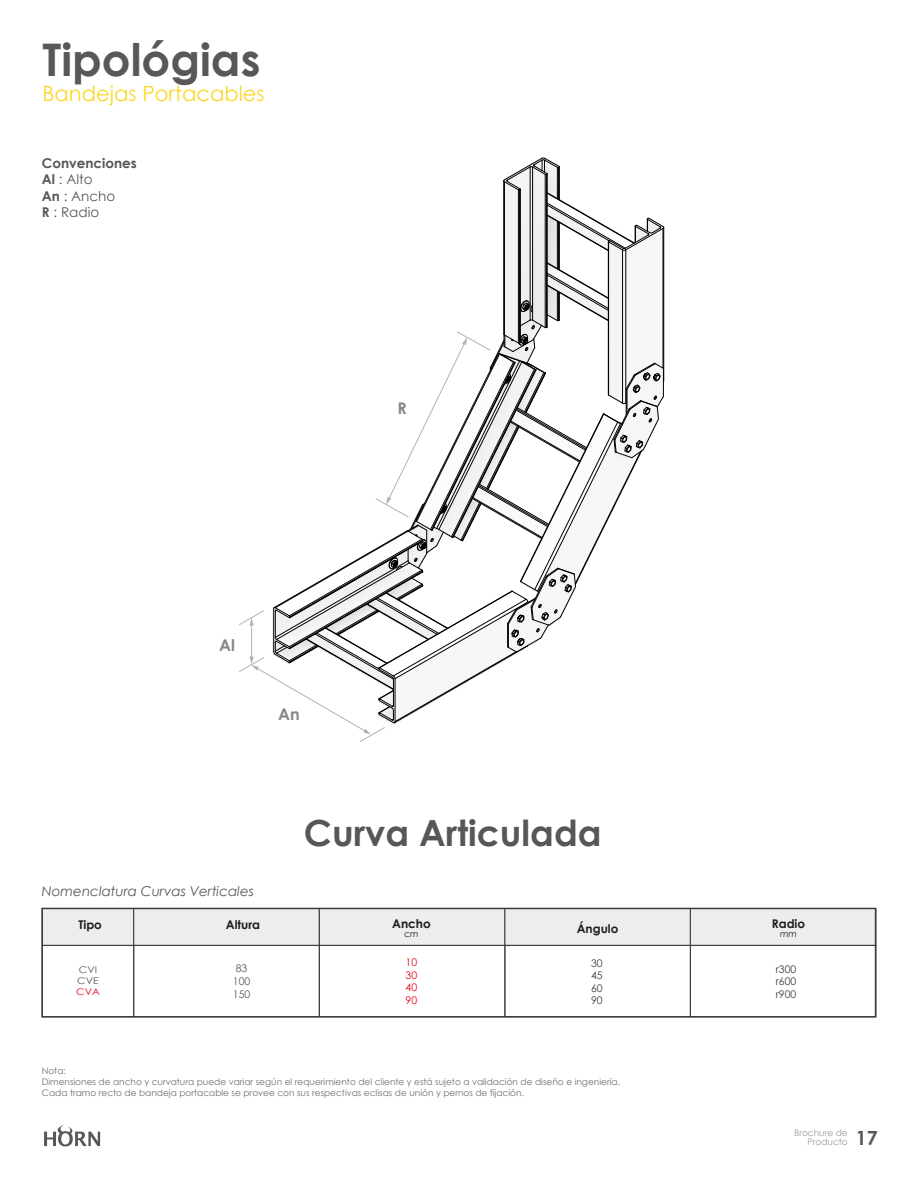
<style>
.page{position:relative;width:918px;height:1188px;background:#fff}
.page>*{position:absolute;margin:0;border:0;box-sizing:border-box;transform-origin:0 0}
.t1{font:700 45px "Century Gothic";color:#595857}
.t2{font:700 36px "Century Gothic";color:#575756}
.t3{font:21px "Century Gothic";color:#fcd728}
.t4{font:700 19.5px "Century Gothic";color:#585857}
.t5{font:700 16.2px "Century Gothic";color:#878787}
.t6{font:700 16.05px "Century Gothic";color:#878787}
.t7{font:700 13.5px/16.2px "Century Gothic";color:#575756}
.t8{font:italic 13.5px "Century Gothic";color:#575756}
.t9{font:700 12px "Century Gothic";color:#1d1d1b}
.t10{font:10.5px/12.6px "Century Gothic";color:#3c3c3b;text-align:justify}
.t11{font:10.5px/12.6px "Century Gothic";color:#575756}
.t12{font:10.5px/12.6px "Century Gothic";color:#e30613;text-align:justify}
.t13{font:9.15px/10.9px "Century Gothic";color:#575756;scale:1.14 1}
.t14{font:9.15px "Century Gothic";color:#e30613;scale:1.14 1}
.t15{font:9px/10.8px "Century Gothic";color:#706f6f}
.t16{font:9px/9px "Century Gothic";color:#9d9b9b;text-align:right}
.t17{font:italic 9px "Century Gothic";color:#1d1d1b}
.s1{font-weight:400}
</style>
<div class="page">
<div style="left:42px;top:908px;width:92px;height:38px;background:#ededed"></div>
<div style="left:42px;top:945px;width:92px;height:72px;border:1px solid #3c3c3b"></div>
<div style="left:133px;top:908px;width:186px;height:38px;background:#ededed"></div>
<div style="left:133px;top:945px;width:186px;height:72px;border:1px solid #3c3c3b"></div>
<div style="left:319px;top:908px;width:186px;height:38px;background:#ededed"></div>
<div style="left:319px;top:945px;width:186px;height:72px;border:1px solid #3c3c3b"></div>
<div style="left:504px;top:908px;width:186px;height:38px;background:#ededed"></div>
<div style="left:504px;top:945px;width:186px;height:72px;border:1px solid #3c3c3b"></div>
<div style="left:690px;top:908px;width:186px;height:38px;background:#ededed"></div>
<div style="left:690px;top:945px;width:186px;height:72px;border:1px solid #3c3c3b"></div>
<div style="left:41px;top:908px;width:835px;height:110px;border:2px solid #3c3c3b"></div>
<hr style="left:520px;top:189px;width:1px;height:153px;background:#010101">
<hr style="left:503px;top:181px;width:1px;height:153px;background:#010101">
<hr style="left:559px;top:222px;width:1px;height:48px;background:#010101">
<hr style="left:663px;top:227px;width:1px;height:154px;background:#010101">
<hr style="left:662px;top:228px;width:1px;height:140px;background:#010101">
<hr style="left:557px;top:221px;width:1px;height:48px;background:#010101">
<hr style="left:558px;top:222px;width:1px;height:48px;background:#010101">
<hr style="left:504px;top:182px;width:1px;height:153px;background:#010101">
<hr style="left:530px;top:167px;width:1px;height:153px;background:#010101">
<svg style="left:503px;top:158px;width:161px;height:93px"></svg>
<hr style="left:545px;top:174px;width:1px;height:154px;background:#010101">
<hr style="left:546px;top:174px;width:1px;height:153px;background:#010101">
<hr style="left:625px;top:250px;width:1px;height:153px;background:#010101">
<hr style="left:622px;top:250px;width:1px;height:153px;background:#010101">
<hr style="left:518px;top:190px;width:1px;height:153px;background:#010101">
<hr style="left:519px;top:190px;width:1px;height:153px;background:#010101">
<hr style="left:532px;top:167px;width:1px;height:153px;background:#010101">
<hr style="left:608px;top:242px;width:1px;height:153px;background:#010101">
<hr style="left:557px;top:167px;width:1px;height:32px;background:#010101">
<svg style="left:239px;top:262px;width:425px;height:480px"></svg>
<svg style="left:44px;top:1125px;width:56px;height:21px"></svg>
<h1 class="t1" style="left:43px;top:26px;width:219px">Tipológias</h1>
<h3 class="t3" style="left:43px;top:79px;width:224px">Bandejas Portacables</h3>
<h3 class="t7" style="left:42px;top:155px;width:96px">Convenciones<br>Al <span class="s1">: Alto<br></span>An <span class="s1">: Ancho<br></span>R <span class="s1">: Radio</span></h3>
<h3 class="t6" style="left:397px;top:396px;width:11px">R</h3>
<h3 class="t5" style="left:219px;top:633px;width:17px">Al</h3>
<h3 class="t6" style="left:278px;top:702px;width:23px">An</h3>
<h2 class="t2" style="left:304px;top:806px;width:299px">Curva Articulada</h2>
<h3 class="t8" style="left:42px;top:882px;width:214px">Nomenclatura Curvas Verticales</h3>
<h3 class="t9" style="left:78px;top:916px;width:25px">Tipo</h3>
<h3 class="t9" style="left:226px;top:916px;width:36px">Altura</h3>
<h3 class="t9" style="left:392px;top:914px;width:40px">Ancho</h3>
<p class="t17" style="left:404px;top:927px;width:16px">cm</p>
<p class="t13" style="left:77px;top:965px;width:20px">CVI<br>CVE</p>
<p class="t14" style="left:76px;top:986px;width:22px">CVA</p>
<p class="t11" style="left:233px;top:962px;width:19px">83<br>100<br>150</p>
<p class="t12" style="left:405px;top:956px;width:13px">10<br>30<br>40<br>90</p>
<h3 class="t9" style="left:771px;top:915px;width:35px">Radio</h3>
<p class="t17" style="left:780px;top:928px;width:18px">mm</p>
<h3 class="t9" style="left:576px;top:919px;width:43px">Ángulo</h3>
<p class="t10" style="left:591px;top:956px;width:13px">30<br>45<br>60<br>90</p>
<p class="t10" style="left:775px;top:963px;width:22px">r300 r600 r900</p>
<p class="t15" style="left:42px;top:1066px;width:580px">Nota:<br>Dimensiones de ancho y curvatura puede variar según el requerimiento del cliente y está sujeto a validación de diseño e ingeniería.<br>Cada tramo recto de bandeja portacable se provee con sus respectivas eclisas de unión y pernos de fijación.</p>
<p class="t16" style="left:794px;top:1129px;width:55px">Brochure de<br>Producto</p>
<h3 class="t4" style="left:855px;top:1123px;width:23px">17</h3>
</div>
